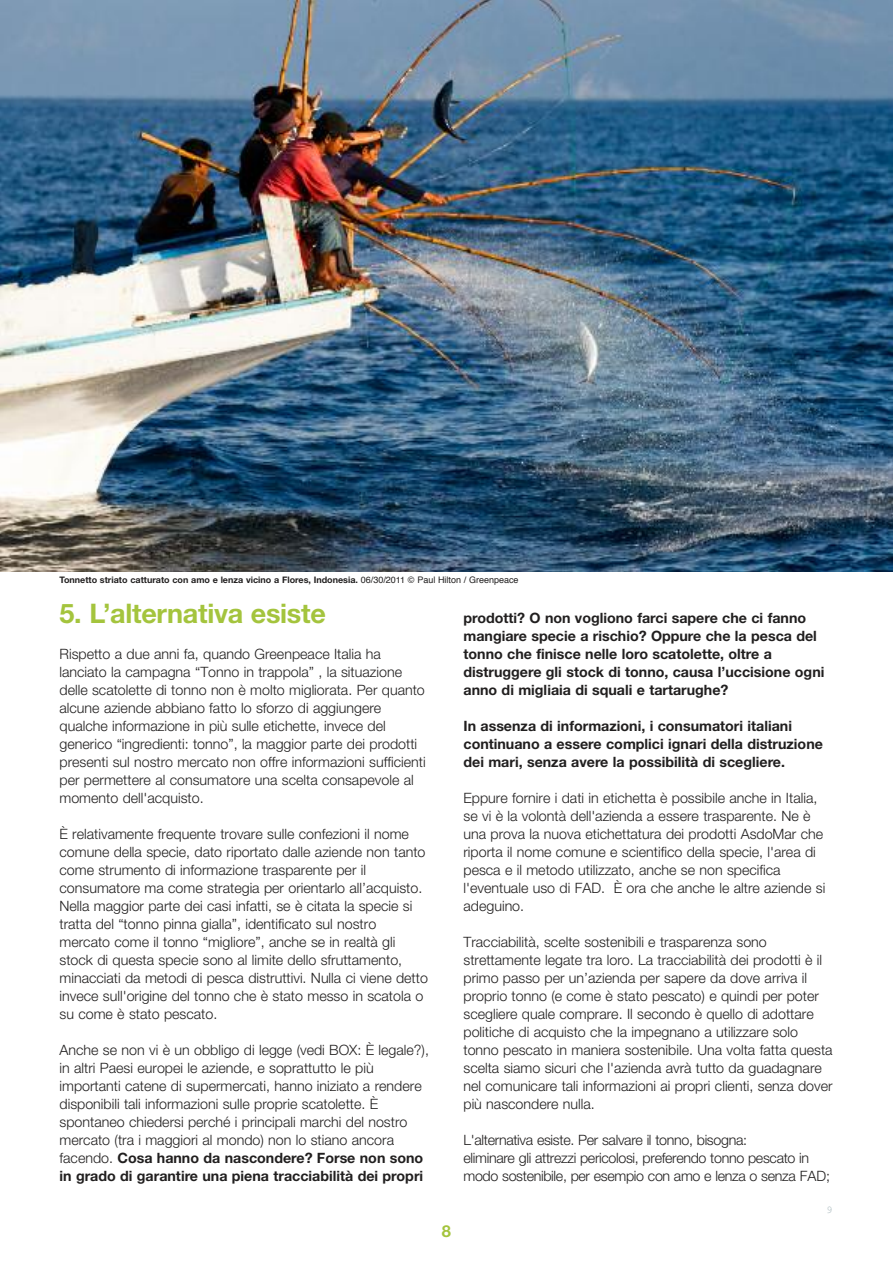
<style>
.page{position:relative;width:893px;height:1263px;background:#fff}
.page>*{position:absolute;margin:0;border:0;box-sizing:border-box;transform-origin:0 0}
.t1{font:700 27px "Helvetica Neue LT Std";letter-spacing:-.01em;color:#a4c43d}
.t2{font:700 16.5px "Helvetica Neue LT Std";color:#a4c43d}
.t3{font:300 14.25px/18px "Helvetica Neue LT Std";color:#211f1f}
.t4{font:700 14.25px/18px "Helvetica Neue LT Std";color:#211f1f}
.t5{font:300 14.25px/18px "Helvetica Neue LT Std";letter-spacing:-.02em;color:#211f1f}
.t6{font:10.5px "Courier";color:#b3c1c5}
.t7{font:700 9px "Helvetica Neue";color:#211f1f}
.s1{font-family:"Helvetica";font-weight:400}
.s2{font-weight:700}
</style>
<div class="page">
<img style="left:0;top:0;width:893px;height:572px">
<p class="t7" style="left:60px;top:577px;width:461px">Tonnetto striato catturato con amo e lenza vicino a Flores, Indonesia. <span class="s1">06/30/2011 © Paul Hilton / Greenpeace</span></p>
<h1 class="t1" style="left:60px;top:604px;width:268px">5. L’alternativa esiste</h1>
<p class="t3" style="left:60px;top:646px;width:368px">Rispetto a due anni fa, quando Greenpeace Italia ha lanciato la campagna “Tonno in trappola” , la situazione delle scatolette di tonno non è molto migliorata. Per quanto alcune aziende abbiano fatto lo sforzo di aggiungere qualche informazione in più sulle etichette, invece del generico “ingredienti: tonno”, la maggior parte dei prodotti presenti sul nostro mercato non offre informazioni sufficienti per permettere al consumatore una scelta consapevole al momento dell'acquisto.</p>
<p class="t3" style="left:60px;top:826px;width:370px">È relativamente frequente trovare sulle confezioni il nome comune della specie, dato riportato dalle aziende non tanto come strumento di informazione trasparente per il consumatore ma come strategia per orientarlo all’acquisto.<br>Nella maggior parte dei casi infatti, se è citata la specie si tratta del “tonno pinna gialla”, identificato sul nostro mercato come il tonno “migliore”, anche se in realtà gli stock di questa specie sono al limite dello sfruttamento, minacciati da metodi di pesca distruttivi. Nulla ci viene detto invece sull'origine del tonno che è stato messo in scatola o su come è stato pescato.</p>
<p class="t3" style="left:60px;top:1042px;width:371px">Anche se non vi è un obbligo di legge (vedi BOX: È legale?), in altri Paesi europei le aziende, e soprattutto le più importanti catene di supermercati, hanno iniziato a rendere disponibili tali informazioni sulle proprie scatolette. È spontaneo chiedersi perché i principali marchi del nostro mercato (tra i maggiori al mondo) non lo stiano ancora facendo. <span class="s2">Cosa hanno da nascondere? Forse non sono in grado di garantire una piena tracciabilità dei propri</span></p>
<p class="t2" style="left:442px;top:1225px;width:11px">8</p>
<p class="t4" style="left:463px;top:610px;width:362px">prodotti? O non vogliono farci sapere che ci fanno mangiare specie a rischio? Oppure che la pesca del tonno che finisce nelle loro scatolette, oltre a distruggere gli stock di tonno, causa l’uccisione ogni anno di migliaia di squali e tartarughe?</p>
<p class="t4" style="left:463px;top:718px;width:361px">In assenza di informazioni, i consumatori italiani continuano a essere complici ignari della distruzione dei mari, senza avere la possibilità di scegliere.</p>
<p class="t3" style="left:463px;top:790px;width:363px">Eppure fornire i dati in etichetta è possibile anche in Italia, se vi è la volontà dell'azienda a essere trasparente. Ne è una prova la nuova etichettatura dei prodotti AsdoMar che riporta il nome comune e scientifico della specie, l'area di pesca e il metodo utilizzato, anche se non specifica l'eventuale uso di FAD. È ora che anche le altre aziende si adeguino.</p>
<p class="t3" style="left:463px;top:934px;width:371px">Tracciabilità, scelte sostenibili e trasparenza sono strettamente legate tra loro. La tracciabilità dei prodotti è il primo passo per un’azienda per sapere da dove arriva il proprio tonno (e come è stato pescato) e quindi per poter scegliere quale comprare. Il secondo è quello di adottare politiche di acquisto che la impegnano a utilizzare solo tonno pescato in maniera sostenibile. Una volta fatta questa scelta siamo sicuri che l'azienda avrà tutto da guadagnare nel comunicare tali informazioni ai propri clienti, senza dover più nascondere nulla.</p>
<p class="t5" style="left:463px;top:1132px;width:368px">L'alternativa esiste. Per salvare il tonno, bisogna:<br>eliminare gli attrezzi pericolosi, preferendo tonno pescato in modo sostenibile, per esempio con amo e lenza o senza FAD;</p>
<p class="t6" style="left:827px;top:1206px;width:8px">9</p>
</div>
